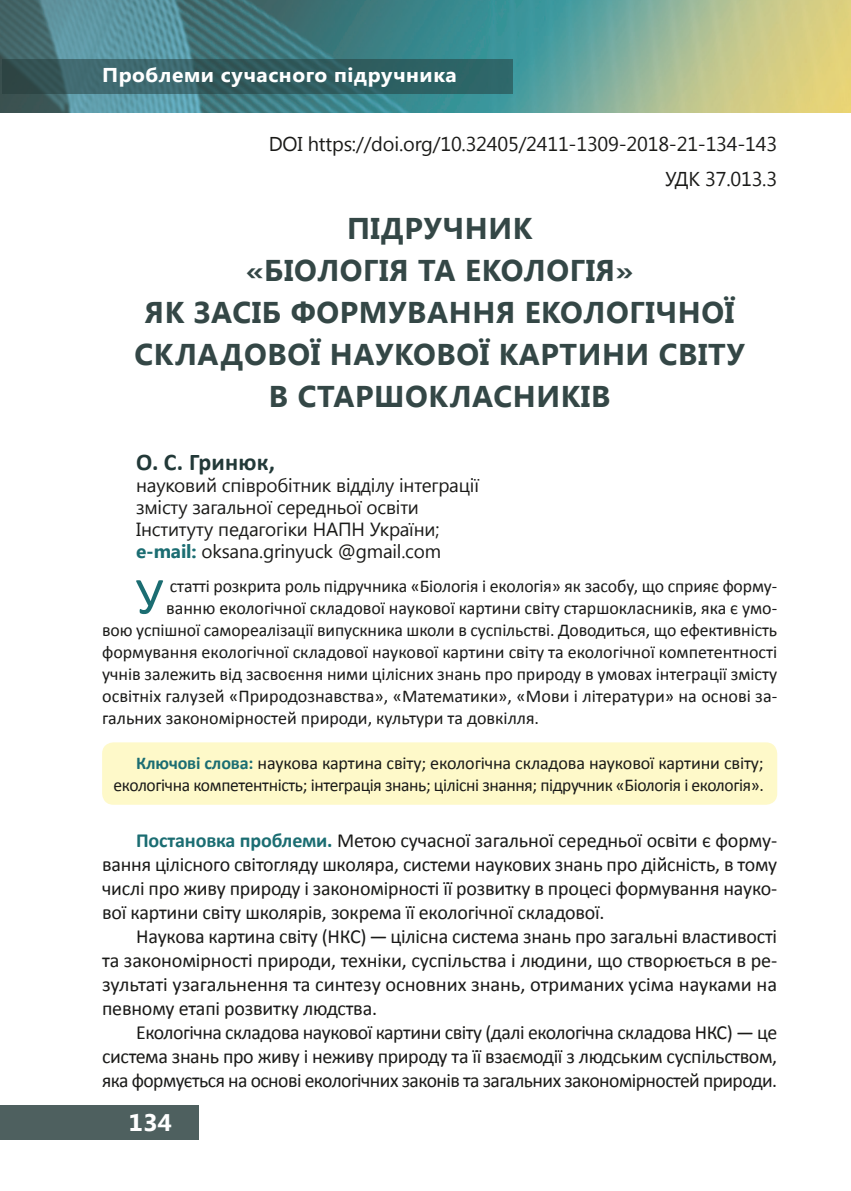
<style>
.page{position:relative;width:851px;height:1191px;background:#fff}
.page>*{position:absolute;margin:0;border:0;box-sizing:border-box;transform-origin:0 0}
.Буквица{font:52.6px "Calibri";color:#1b6d72}
.Назва_статті{font:700 30px/42px "Segoe UI";letter-spacing:.02em;color:#344746;text-align:center}
.Автор{font:700 24px "Calibri";letter-spacing:.01em;color:#223938}
.t1{font:700 24px "Segoe UI";color:#fff;scale:1.05 1}
.Main{font:20px/24px "Calibri";letter-spacing:-.01em;color:#1a1a18;text-align:justify}
.УДК{font:20px "Segoe UI";letter-spacing:-.01em;color:#1a1a18}
.t2{font:700 20px "Segoe UI";letter-spacing:.025em;color:#fff;scale:1.05 1}
.Про_автора{font:19px/22px "Segoe UI";letter-spacing:-.01em;color:#1a1a18}
.Буквица-2{font:18px/22px "Calibri";letter-spacing:-.005em;color:#1a1a18;text-align:right}
.s1{font-weight:700;color:#1b6d72}
</style>
<div class="page">
<img style="left:0;top:0;width:850px;height:113px">
<svg style="left:2px;top:60px;width:510px;height:34px;background:#335f62"></svg>
<div style="left:0;top:1106px;width:198px;height:34px;background:#4e605f"></div>
<div style="left:102px;top:742px;width:675px;height:62px;background:#fef9c9;border-radius:11px"></div>
<p class="t2" style="left:102px;top:61px;width:339px">Проблеми сучасного підручника</p>
<p class="УДК" style="left:268px;top:130px;width:510px">DOI https://doi.org/10.32405/2411-1309-2018-21-134-143</p>
<p class="УДК" style="left:665px;top:165px;width:114px">УДК 37.013.3</p>
<p class="Назва_статті" style="left:134px;top:206px;width:611px">ПІДРУЧНИК<br>«БІОЛОГІЯ ТА ЕКОЛОГІЯ»<br>ЯК ЗАСІБ ФОРМУВАННЯ ЕКОЛОГІЧНОЇ<br>СКЛАДОВОЇ НАУКОВОЇ КАРТИНИ СВІТУ<br>В СТАРШОКЛАСНИКІВ</p>
<p class="Автор" style="left:136px;top:447px;width:140px">О. С. Гринюк,</p>
<p class="Про_автора" style="left:136px;top:474px;width:344px">науковий співробітник відділу інтеграції змісту загальної середньої освіти Інституту педагогіки НАПН України; <span class="s1">e-mail:</span> oksana.grinyuck @gmail.com</p>
<p class="Буквица" style="left:136px;top:563px;width:29px">У</p>
<p class="Буквица-2" style="left:170px;top:575px;width:608px">статті розкрита роль підручника «Біологія і екологія» як засобу, що сприяє форму-</p>
<p class="Буквица-2" style="left:166px;top:597px;width:612px">ванню екологічної складової наукової картини світу старшокласників, яка є умо-</p>
<p class="Буквица-2" style="left:102px;top:619px;width:676px">вою успішної самореалізації випускника школи в суспільстві. Доводиться, що ефективність</p>
<p class="Буквица-2" style="left:102px;top:641px;width:676px">формування екологічної складової наукової картини світу та екологічної компетентності</p>
<p class="Буквица-2" style="left:102px;top:663px;width:676px">учнів залежить від засвоєння ними цілісних знань про природу в умовах інтеграції змісту</p>
<p class="Буквица-2" style="left:102px;top:685px;width:676px">освітніх галузей «Природознавства», «Математики», «Мови і літератури» на основі за-</p>
<p class="Буквица-2" style="left:102px;top:707px;width:438px">гальних закономірностей природи, культури та довкілля.</p>
<p class="Буквица-2" style="left:113px;top:752px;width:651px"><span class="s1">Ключові слова:</span> наукова картина світу; екологічна складова наукової картини світу; екологічна компетентність; інтеграція знань; цілісні знання; підручник «Біологія і екологія».</p>
<p class="Main" style="left:102px;top:828px;width:676px;text-indent:34px"><span class="s1">Постановка проблеми.</span> Метою сучасної загальної середньої освіти є форму&shy;вання цілісного світогляду школяра, системи наукових знань про дійсність, в тому числі про живу природу і закономірності її розвитку в процесі формування науко&shy;вої картини світу школярів, зокрема її екологічної складової.</p>
<p class="Main" style="left:102px;top:924px;width:676px;text-indent:34px">Наукова картина світу (НКС) —цілісна система знань про загальні властивості та закономірності природи, техніки, суспільства і людини, що створюється в ре&shy;зультаті узагальнення та синтезу основних знань, отриманих усіма науками на певному етапі розвитку людства.</p>
<p class="Main" style="left:102px;top:1020px;width:676px;text-indent:34px">Екологічна складова наукової картини світу (далі екологічна складова НКС) — це система знань про живу і неживу природу та її взаємодії з людським суспільством, яка формується на основі екологічних законів та загальних закономірностей природи.</p>
<p class="t1" style="left:128px;top:1105px;width:43px">134</p>
</div>
